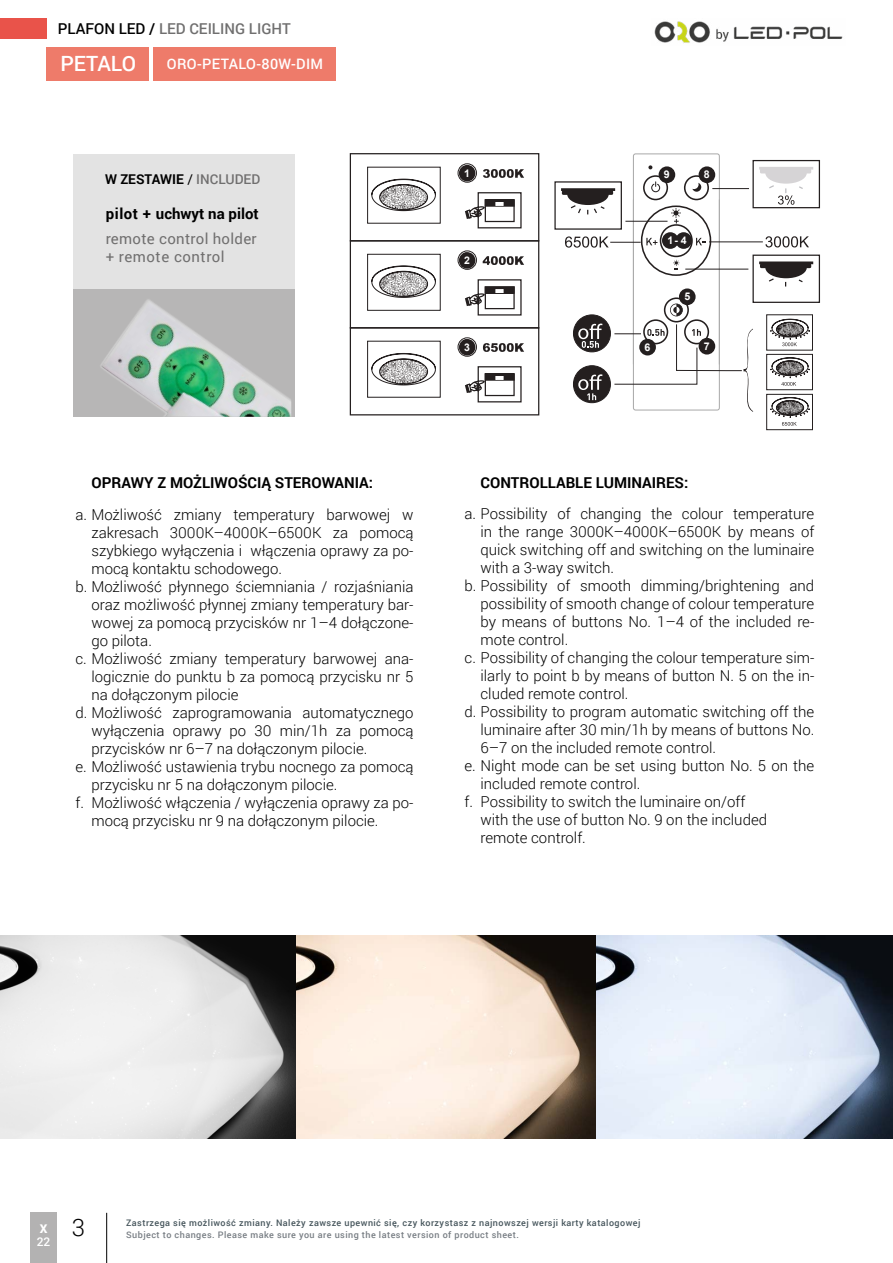
<style>
.page{position:relative;width:893px;height:1263px;background:#fff}
.page>*{position:absolute;margin:0;border:0;box-sizing:border-box;transform-origin:0 0}
.t1{font:300 24px "Roboto";color:#000}
.t2{font:500 21px "Roboto";color:#fff}
.t3{font:300 15px "Roboto";color:#000}
.t4{font:700 15px "Roboto";color:#000}
.t5{font:15px/18px "Roboto";letter-spacing:.02em;color:#706f6f}
.t6{font:500 15px "Roboto";color:#706f6f}
.t7{font:500 14.4px "Roboto";letter-spacing:.025em;color:#fff}
.t8{font:700 13.5px "Roboto";color:#000}
.t9{font:500 12px "Roboto";color:#fff}
.t10{font:900 12px "Roboto";color:#fff}
.t11{font:700 10.65px "Arial";color:#fff}
.t12{font:700 10.5px "Arial";color:#fff}
.t13{font:500 9px "Roboto";letter-spacing:.05em;color:#46555c}
.t14{font:500 9px "Roboto";letter-spacing:.05em;color:#777d83}
.s1{color:#000}
.s2{font-weight:400}
.s3{font-weight:500;color:#706f6f}
</style>
<div class="page">
<img style="left:654px;top:21px;width:189px;height:22px">
<div style="left:31px;top:1212px;width:26px;height:51px;background:#b3b2b2"></div>
<div style="left:47px;top:47px;width:289px;height:33px;background:#ee7b6a"></div>
<div style="left:0;top:18px;width:46px;height:21px;background:#e9534a"></div>
<hr style="left:149px;top:47px;width:4px;height:33px;background:#fff">
<div style="left:766px;top:394px;width:47px;height:36px;border:1px solid #241f1f"></div>
<svg style="left:554px;top:153px;width:266px;height:273px"></svg>
<svg style="left:371px;top:179px;width:65px;height:206px"></svg>
<svg style="left:483px;top:169px;width:41px;height:9px"></svg>
<div style="left:367px;top:167px;width:74px;height:57px;border:1px solid #241f1f"></div>
<div style="left:458px;top:164px;width:19px;height:18px;border:1px solid #241f1f;border-radius:50%"></div>
<svg style="left:465px;top:192px;width:57px;height:37px"></svg>
<div style="left:350px;top:153px;width:189px;height:88px;border:1px solid #241f1f"></div>
<svg style="left:483px;top:256px;width:41px;height:9px"></svg>
<div style="left:367px;top:254px;width:74px;height:57px;border:1px solid #241f1f"></div>
<div style="left:458px;top:251px;width:19px;height:18px;border:1px solid #241f1f;border-radius:50%"></div>
<svg style="left:465px;top:279px;width:57px;height:37px"></svg>
<div style="left:350px;top:240px;width:189px;height:89px;border:1px solid #241f1f"></div>
<svg style="left:483px;top:343px;width:41px;height:9px"></svg>
<div style="left:367px;top:341px;width:74px;height:57px;border:1px solid #241f1f"></div>
<div style="left:458px;top:338px;width:19px;height:18px;border:1px solid #241f1f;border-radius:50%"></div>
<svg style="left:465px;top:366px;width:57px;height:37px"></svg>
<div style="left:350px;top:327px;width:189px;height:88px;border:1px solid #241f1f"></div>
<div style="left:699px;top:166px;width:16px;height:17px;background:#241f1f;border-radius:50%"></div>
<div style="left:662px;top:232px;width:17px;height:17px;background:#241f1f;border-radius:50%"></div>
<div style="left:459px;top:165px;width:16px;height:16px;background:#241f1f;border-radius:50%"></div>
<div style="left:459px;top:252px;width:16px;height:17px;background:#241f1f;border-radius:50%"></div>
<div style="left:459px;top:339px;width:16px;height:16px;background:#241f1f;border-radius:50%"></div>
<div style="left:675px;top:232px;width:17px;height:17px;background:#241f1f;border-radius:50%"></div>
<div style="left:73px;top:154px;width:221px;height:263px;background:#e3e3e3"></div>
<img style="left:0;top:935px;width:297px;height:204px">
<img style="left:297px;top:935px;width:299px;height:204px">
<img style="left:596px;top:935px;width:297px;height:204px">
<div style="left:73px;top:290px;width:221px;height:127px;background:#b7b6b6"></div>
<img style="left:100px;top:299px;width:191px;height:118px">
<hr style="left:106px;top:1213px;width:1px;height:50px;background:#000">
<p class="t6" style="left:58px;top:18px;width:235px"><span class="s1">PLAFON LED /</span> LED CEILING LIGHT</p>
<h2 class="t2" style="left:60px;top:49px;width:77px">PETALO</h2>
<p class="t7" style="left:167px;top:54px;width:158px">ORO-PETALO-80W-DIM</p>
<p class="t8" style="left:105px;top:170px;width:157px">W ZESTAWIE <span class="s2">/</span> <span class="s3">INCLUDED</span></p>
<p class="t4" style="left:106px;top:203px;width:154px">pilot + uchwyt na pilot</p>
<p class="t5" style="left:106px;top:230px;width:153px">remote control holder + remote control</p>
<p class="t12" style="left:464px;top:166px;width:7px">1</p>
<p class="t12" style="left:464px;top:253px;width:7px">2</p>
<p class="t12" style="left:464px;top:340px;width:7px">3</p>
<p class="t11" style="left:664px;top:167px;width:7px">9</p>
<p class="t11" style="left:704px;top:167px;width:7px">8</p>
<p class="t11" style="left:667px;top:233px;width:21px">1- 4</p>
<p class="t11" style="left:684px;top:289px;width:7px">5</p>
<p class="t11" style="left:645px;top:339px;width:7px">6</p>
<p class="t11" style="left:704px;top:338px;width:7px">7</p>
<p class="t4" style="left:91px;top:472px;width:283px">OPRAWY Z MOŻLIWOŚCIĄ STEROWANIA:</p>
<p class="t3" style="left:75px;top:504px;width:340px">a. Możliwość zmiany temperatury barwowej w</p>
<p class="t3" style="left:91px;top:522px;width:324px">zakresach 3000K–4000K–6500K za pomocą</p>
<p class="t3" style="left:91px;top:540px;width:324px">szybkiego wyłączenia i włączenia oprawy za po-</p>
<p class="t3" style="left:91px;top:558px;width:192px">mocą kontaktu schodowego.</p>
<p class="t3" style="left:75px;top:576px;width:340px">b. Możliwość płynnego ściemniania / rozjaśniania</p>
<p class="t3" style="left:91px;top:594px;width:324px">oraz możliwość płynnej zmiany temperatury bar-</p>
<p class="t3" style="left:91px;top:612px;width:324px">wowej za pomocą przycisków nr 1–4 dołączone-</p>
<p class="t3" style="left:91px;top:630px;width:62px">go pilota.</p>
<p class="t3" style="left:75px;top:648px;width:340px">c. Możliwość zmiany temperatury barwowej ana-</p>
<p class="t3" style="left:91px;top:666px;width:324px">logicznie do punktu b za pomocą przycisku nr 5</p>
<p class="t3" style="left:91px;top:684px;width:149px">na dołączonym pilocie</p>
<p class="t3" style="left:75px;top:702px;width:340px">d. Możliwość zaprogramowania automatycznego</p>
<p class="t3" style="left:91px;top:720px;width:324px">wyłączenia oprawy po 30 min/1h za pomocą</p>
<p class="t3" style="left:91px;top:738px;width:277px">przycisków nr 6–7 na dołączonym pilocie.</p>
<p class="t3" style="left:75px;top:756px;width:340px">e. Możliwość ustawienia trybu nocnego za pomocą</p>
<p class="t3" style="left:91px;top:774px;width:247px">przycisku nr 5 na dołączonym pilocie.</p>
<p class="t3" style="left:91px;top:792px;width:324px">Możliwość włączenia / wyłączenia oprawy za po-</p>
<p class="t3" style="left:91px;top:810px;width:289px">mocą przycisku nr 9 na dołączonym pilocie.</p>
<p class="t4" style="left:480px;top:472px;width:209px">CONTROLLABLE LUMINAIRES:</p>
<p class="t3" style="left:465px;top:503px;width:351px">a. Possibility of changing the colour temperature</p>
<p class="t3" style="left:480px;top:521px;width:335px">in the range 3000K–4000K–6500K by means of</p>
<p class="t3" style="left:480px;top:539px;width:335px">quick switching off and switching on the luminaire</p>
<p class="t3" style="left:480px;top:557px;width:135px">with a 3-way switch.</p>
<p class="t3" style="left:465px;top:575px;width:351px">b. Possibility of smooth dimming/brightening and</p>
<p class="t3" style="left:480px;top:593px;width:335px">possibility of smooth change of colour temperature</p>
<p class="t3" style="left:480px;top:611px;width:335px">by means of buttons No. 1–4 of the included re-</p>
<p class="t3" style="left:480px;top:629px;width:89px">mote control.</p>
<p class="t3" style="left:465px;top:647px;width:351px">c. Possibility of changing the colour temperature sim-</p>
<p class="t3" style="left:480px;top:665px;width:335px">ilarly to point b by means of button N. 5 on the in-</p>
<p class="t3" style="left:480px;top:683px;width:150px">cluded remote control.</p>
<p class="t3" style="left:465px;top:701px;width:351px">d. Possibility to program automatic switching off the</p>
<p class="t3" style="left:480px;top:719px;width:335px">luminaire after 30 min/1h by means of buttons No.</p>
<p class="t3" style="left:480px;top:737px;width:237px">6–7 on the included remote control.</p>
<p class="t3" style="left:465px;top:755px;width:351px">e. Night mode can be set using button No. 5 on the</p>
<p class="t3" style="left:480px;top:773px;width:161px">included remote control.</p>
<p class="t3" style="left:480px;top:791px;width:266px">Possibility to switch the luminaire on/off</p>
<p class="t3" style="left:480px;top:809px;width:288px">with the use of button No. 9 on the included</p>
<p class="t3" style="left:480px;top:827px;width:107px">remote controlf.</p>
<p class="t3" style="left:75px;top:792px;width:10px">f.</p>
<p class="t3" style="left:465px;top:791px;width:10px">f.</p>
<p class="t10" style="left:40px;top:1220px;width:9px">X</p>
<p class="t9" style="left:37px;top:1233px;width:15px">22</p>
<h1 class="t1" style="left:72px;top:1211px;width:15px">3</h1>
<p class="t13" style="left:126px;top:1216px;width:516px">Zastrzega się możliwość zmiany. Należy zawsze upewnić się, czy korzystasz z najnowszej wersji karty katalogowej</p>
<p class="t14" style="left:126px;top:1228px;width:394px">Subject to changes. Please make sure you are using the latest version of product sheet.</p>
</div>
